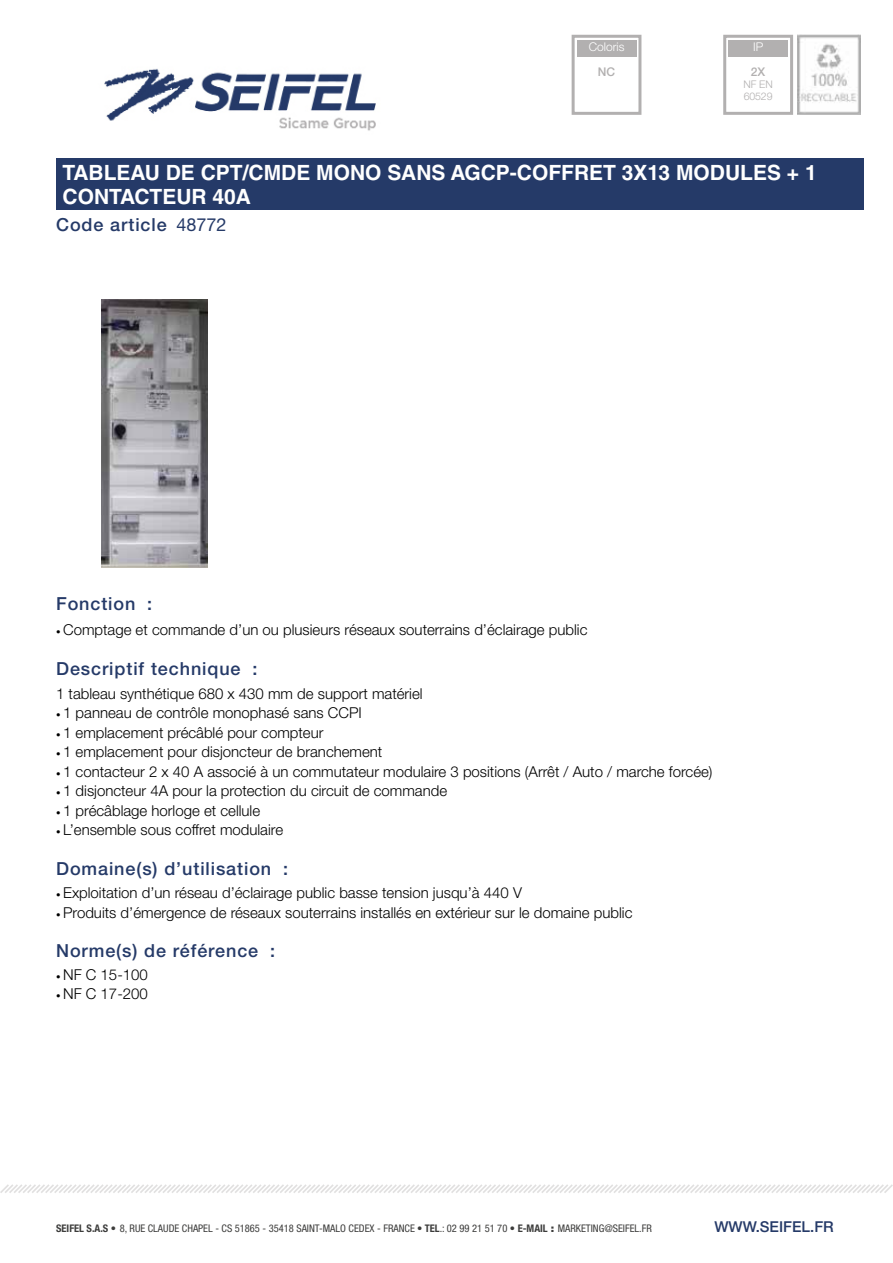
<style>
.page{position:relative;width:893px;height:1263px;background:#fff}
.page>*{position:absolute;margin:0;border:0;box-sizing:border-box;transform-origin:0 0}
.t1{font:700 21px/24px "Helvetica LT Std";color:#fff}
.t2{font:500 18px "Helvetica Neue LT Std";letter-spacing:.05em;color:#253a68}
.t3{font:18px "Helvetica Neue LT Std";color:#253a68}
.t4{font:300 15px "Helvetica Neue LT Std";color:#000}
.t5{font:500 15px "Helvetica Neue LT Std";color:#253a68}
.t6{font:300 12px "Helvetica Neue LT Std";color:#fff}
.t7{font:500 12px "Helvetica Neue LT Std";color:#b2b0b0}
.t8{font:condensed 10.5px "Helvetica Neue LT Std";color:#3c3c3b}
.t9{font:300 10.5px/12px "Helvetica Neue LT Std";letter-spacing:-.01em;color:#b2b0b0}
.s1{font-size:9px}
.s2{font-weight:700}
.s3{font-weight:900;font-stretch:normal}
</style>
<div class="page">
<img style="left:104px;top:68px;width:272px;height:63px">
<svg style="left:0;top:1184px;width:893px;height:9px"></svg>
<div style="left:56px;top:158px;width:807px;height:52px;background:#253a68"></div>
<img style="left:102px;top:300px;width:105px;height:267px">
<img style="left:798px;top:35px;width:63px;height:80px">
<div style="left:577px;top:40px;width:59px;height:16px;background:#b2b0b0"></div>
<div style="left:572px;top:35px;width:69px;height:80px;border:3px solid #b2b0b0"></div>
<div style="left:728px;top:40px;width:60px;height:16px;background:#b2b0b0"></div>
<div style="left:723px;top:35px;width:70px;height:80px;border:3px solid #b2b0b0"></div>
<p class="t6" style="left:589px;top:40px;width:37px">Coloris</p>
<p class="t7" style="left:598px;top:64px;width:19px">NC</p>
<p class="t6" style="left:753px;top:40px;width:12px">IP</p>
<p class="t7" style="left:751px;top:64px;width:16px">2X</p>
<p class="t9" style="left:744px;top:78px;width:31px">NF EN<br>60529</p>
<h1 class="t1" style="left:63px;top:160px;width:756px">TABLEAU DE CPT/CMDE MONO SANS AGCP-COFFRET 3X13 MODULES + 1<br>CONTACTEUR 40A</h1>
<p class="t2" style="left:56px;top:214px;width:112px">Code article</p>
<p class="t3" style="left:176px;top:214px;width:52px">48772</p>
<p class="t2" style="left:56px;top:593px;width:98px">Fonction :</p>
<p class="t4" style="left:56px;top:620px;width:533px"><span class="s1">•</span> Comptage et commande d’un ou plusieurs réseaux souterrains d’éclairage public</p>
<p class="t2" style="left:56px;top:657px;width:203px">Descriptif technique :</p>
<p class="t4" style="left:56px;top:684px;width:368px">1 tableau synthétique 680 x 430 mm de support matériel</p>
<p class="t4" style="left:56px;top:704px;width:307px"><span class="s1">•</span> 1 panneau de contrôle monophasé sans CCPI</p>
<p class="t4" style="left:56px;top:723px;width:269px"><span class="s1">•</span> 1 emplacement précâblé pour compteur</p>
<p class="t4" style="left:56px;top:743px;width:328px"><span class="s1">•</span> 1 emplacement pour disjoncteur de branchement</p>
<p class="t4" style="left:56px;top:762px;width:658px"><span class="s1">•</span> 1 contacteur 2 x 40 A associé à un commutateur modulaire 3 positions (Arrêt / Auto / marche forcée)</p>
<p class="t4" style="left:56px;top:782px;width:393px"><span class="s1">•</span> 1 disjoncteur 4A pour la protection du circuit de commande</p>
<p class="t4" style="left:56px;top:801px;width:206px"><span class="s1">•</span> 1 précâblage horloge et cellule</p>
<p class="t4" style="left:56px;top:821px;width:228px"><span class="s1">•</span> L’ensemble sous coffret modulaire</p>
<p class="t2" style="left:56px;top:858px;width:233px">Domaine(s) d’utilisation :</p>
<p class="t4" style="left:56px;top:884px;width:467px"><span class="s1">•</span> Exploitation d’un réseau d’éclairage public basse tension jusqu’à 440 V</p>
<p class="t4" style="left:56px;top:903px;width:578px"><span class="s1">•</span> Produits d’émergence de réseaux souterrains installés en extérieur sur le domaine public</p>
<p class="t2" style="left:56px;top:939px;width:220px">Norme(s) de référence :</p>
<p class="t4" style="left:56px;top:965px;width:93px"><span class="s1">•</span> NF C 15-100</p>
<p class="t4" style="left:56px;top:985px;width:93px"><span class="s1">•</span> NF C 17-200</p>
<p class="t8" style="left:56px;top:1222px;width:597px"><span class="s2">SEIFEL S.A.S</span> <span class="s3">•</span> 8, RUE CLAUDE CHAPEL - CS 51865 - 35418 SAINT-MALO CEDEX - FRANCE • <span class="s2">TEL</span>.: 02 99 21 51 70 • <span class="s2">E-MAIL</span> <span class="s3">:</span> MARKETING@SEIFEL.FR</p>
<p class="t5" style="left:714px;top:1218px;width:121px">WWW.SEIFEL.FR</p>
</div>
